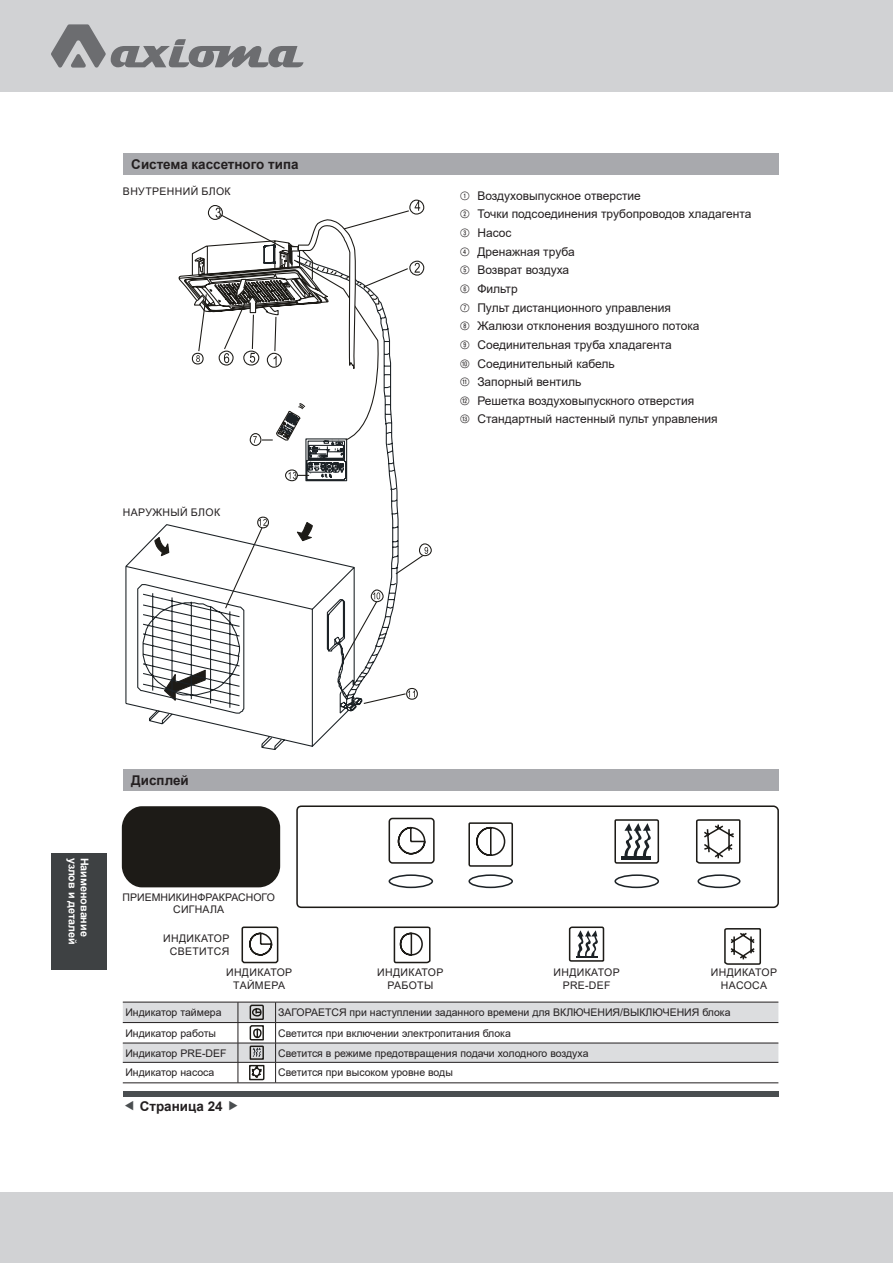
<style>
.page{position:relative;width:893px;height:1263px;background:#fff}
.page>*{position:absolute;margin:0;border:0;box-sizing:border-box;transform-origin:0 0}
.t1{font:700 13.5px "Arial";color:#231f20}
.t2{font:12px/18.6px "Arial";color:#231f20}
.t3{font:700 10.8px "Arial";color:#fff}
.t4{font:10.5px/12.6px "Arial";color:#231f20;text-align:center}
.t5{font:10.5px/12.6px "Arial";letter-spacing:.035em;color:#231f20;text-align:center}
.s1{font-family:"Circled Numbers"}
</style>
<div class="page">
<div style="left:123px;top:1092px;width:656px;height:5px;background:#4a4e50"></div>
<div style="left:0;top:1192px;width:893px;height:71px;background:#d1d2d4"></div>
<div style="left:0;top:0;width:893px;height:92px;background:#d1d2d4"></div>
<svg style="left:51px;top:24px;width:253px;height:44px"></svg>
<div style="left:51px;top:853px;width:55px;height:117px;background:#3e4143"></div>
<svg style="left:399px;top:543px;width:33px;height:157px"></svg>
<svg style="left:125px;top:479px;width:274px;height:271px"></svg>
<div style="left:285px;top:469px;width:13px;height:12px;border:1px solid #1d1b17;border-radius:50%"></div>
<svg style="left:178px;top:199px;width:247px;height:280px"></svg>
<div style="left:123px;top:153px;width:655px;height:21px;background:#a8a9ad"></div>
<div style="left:123px;top:769px;width:655px;height:21px;background:#a8a9ad"></div>
<svg style="left:280px;top:805px;width:499px;height:104px"></svg>
<div style="left:389px;top:875px;width:43px;height:12px;background:#fff;border-radius:50%"></div>
<div style="left:389px;top:874px;width:44px;height:14px;border:2px solid #1c2226;border-radius:50%"></div>
<div style="left:615px;top:875px;width:43px;height:12px;background:#fff;border-radius:50%"></div>
<div style="left:614px;top:874px;width:45px;height:14px;border:2px solid #1c2226;border-radius:50%"></div>
<div style="left:469px;top:875px;width:43px;height:12px;background:#fff;border-radius:50%"></div>
<div style="left:468px;top:874px;width:45px;height:14px;border:2px solid #1c2226;border-radius:50%"></div>
<svg style="left:614px;top:818px;width:46px;height:46px"></svg>
<div style="left:698px;top:875px;width:42px;height:12px;background:#fff;border-radius:50%"></div>
<div style="left:697px;top:874px;width:43px;height:14px;border:2px solid #1c2226;border-radius:50%"></div>
<div style="left:122px;top:806px;width:158px;height:81px;background:#1d1b17;border-radius:21px"></div>
<svg style="left:241px;top:926px;width:521px;height:39px"></svg>
<svg style="left:123px;top:1002px;width:655px;height:81px"></svg>
<p class="t1" style="left:131px;top:154px;width:169px">Система кассетного типа</p>
<p class="t5" style="left:123px;top:185px;width:109px">ВНУТРЕННИЙ БЛОК</p>
<p class="t5" style="left:123px;top:506px;width:99px">НАРУЖНЫЙ БЛОК</p>
<p class="t2" style="left:460px;top:186px;width:293px"><span class="s1">1</span> Воздуховыпускное отверстие<br><span class="s1">2</span> Точки подсоединения трубопроводов хладагента<br><span class="s1">3</span> Насос<br><span class="s1">4</span> Дренажная труба<br><span class="s1">5</span> Возврат воздуха<br><span class="s1">6</span> Фильтр<br><span class="s1">7</span> Пульт дистанционного управления<br><span class="s1">8</span> Жалюзи отклонения воздушного потока<br><span class="s1">9</span> Соединительная труба хладагента<br><span class="s1">0</span> Соединительный кабель<br><span class="s1">ß</span> Запорный вентиль<br><span class="s1">“</span> Решетка воздуховыпускного отверстия<br><span class="s1">„</span> Стандартный настенный пульт управления</p>
<p class="t3" style="left:80px;top:858px;width:88px;rotate:90deg">узлов и деталей</p>
<p class="t3" style="left:92px;top:858px;width:80px;rotate:90deg">Наименование</p>
<p class="t1" style="left:131px;top:770px;width:59px">Дисплей</p>
<p class="t4" style="left:123px;top:891px;width:154px">ПРИЕМНИК ИНФРАКРАСНОГО<br>СИГНАЛА</p>
<p class="t5" style="left:163px;top:932px;width:68px;text-align:right">ИНДИКАТОР<br>СВЕТИТСЯ</p>
<p class="t5" style="left:226px;top:966px;width:68px">ИНДИКАТОР<br>ТАЙМЕРА</p>
<p class="t5" style="left:377px;top:966px;width:68px">ИНДИКАТОР<br>РАБОТЫ</p>
<p class="t5" style="left:554px;top:966px;width:68px">ИНДИКАТОР<br>PRE-DEF</p>
<p class="t5" style="left:711px;top:966px;width:68px">ИНДИКАТОР<br>НАСОСА</p>
<p class="t4" style="left:125px;top:1006px;width:98px">Индикатор таймера</p>
<p class="t4" style="left:278px;top:1006px;width:454px">ЗАГОРАЕТСЯ при наступлении заданного времени для ВКЛЮЧЕНИЯ/ВЫКЛЮЧЕНИЯ блока</p>
<p class="t4" style="left:125px;top:1026px;width:92px">Индикатор работы</p>
<p class="t4" style="left:278px;top:1026px;width:234px">Светится при включении электропитания блока</p>
<p class="t4" style="left:125px;top:1046px;width:103px">Индикатор PRE-DEF</p>
<p class="t4" style="left:278px;top:1046px;width:312px">Светится в режиме предотвращения подачи холодного воздуха</p>
<p class="t4" style="left:125px;top:1066px;width:90px">Индикатор насоса</p>
<p class="t4" style="left:278px;top:1066px;width:176px">Светится при высоком уровне воды</p>
<p class="t1" style="left:140px;top:1097px;width:84px">Страница 24</p>
</div>
